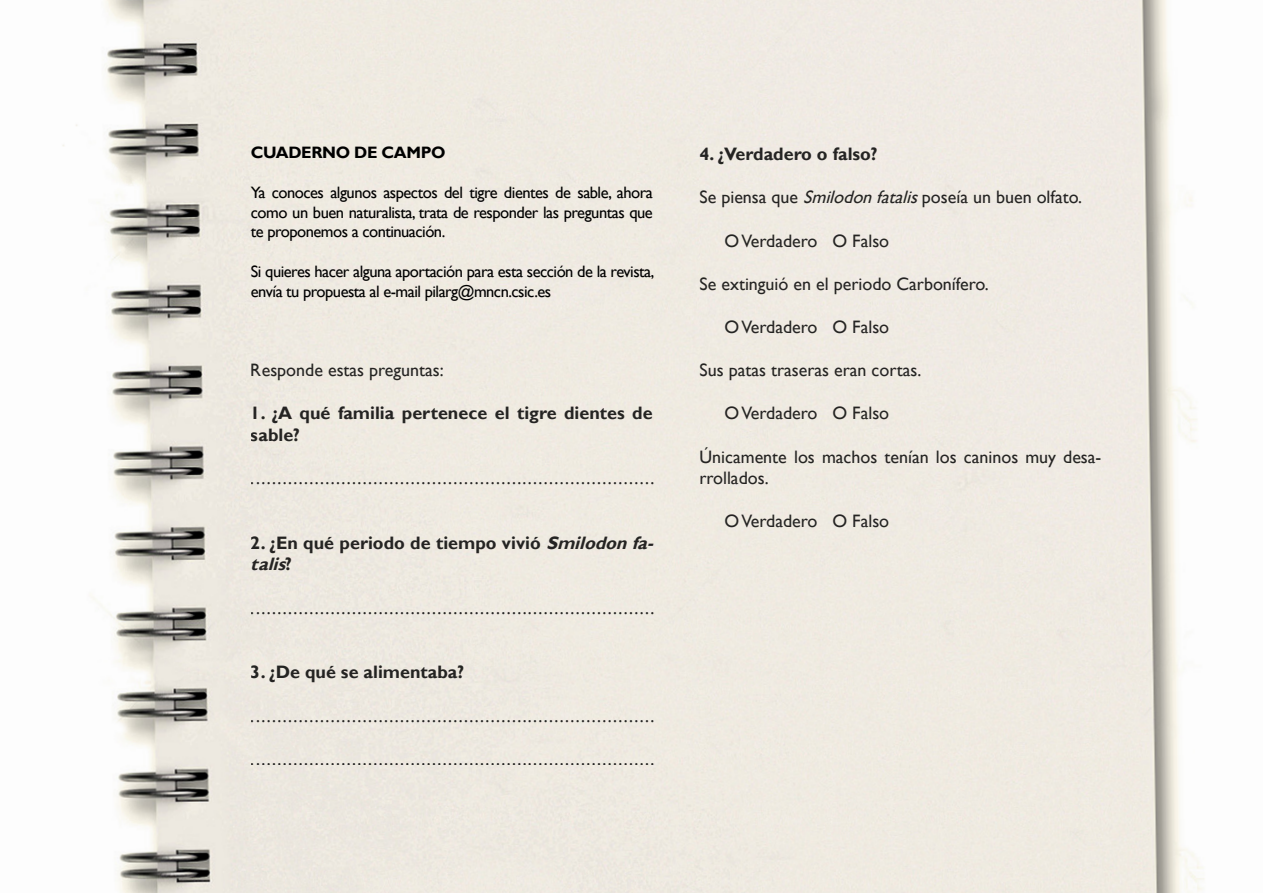
<style>
.page{position:relative;width:1263px;height:893px;background:#fff}
.page>*{position:absolute;margin:0;border:0;box-sizing:border-box;transform-origin:0 0}
.t1{font:18px/21.6px "Gill Sans";color:#000}
.t2{font:700 18px/21.6px "Gill Sans";color:#000}
.t3{font:16.5px/19.8px "Gill Sans";letter-spacing:-.03em;color:#000;text-align:justify}
.t4{font:700 16.5px "Gill Sans";letter-spacing:-.02em;color:#000}
.s1{font-style:italic}
</style>
<div class="page">
<img style="left:62px;top:0;width:1143px;height:893px">
<p class="t4" style="left:251px;top:143px;width:196px">CUADERNO DE CAMPO</p>
<p class="t3" style="left:251px;top:183px;width:403px">Ya conoces algunos aspectos del tigre dientes de sable, ahora como un buen naturalista, trata de responder las preguntas que te proponemos a continuación.</p>
<p class="t3" style="left:251px;top:262px;width:405px">Si quieres hacer alguna aportación para esta sección de la revista, envía tu propuesta al e-mail pilarg@mncn.csic.es</p>
<p class="t1" style="left:251px;top:359px;width:194px">Responde estas preguntas:</p>
<p class="t2" style="left:251px;top:403px;width:403px">1. ¿A qué familia pertenece el tigre dientes de sable?</p>
<p class="t1" style="left:251px;top:467px;width:405px">............................................................................</p>
<p class="t2" style="left:251px;top:532px;width:409px">2. ¿En qué periodo de tiempo vivió <span class="s1">Smilodonfa&shy;talis</span>?</p>
<p class="t1" style="left:251px;top:597px;width:405px">............................................................................</p>
<p class="t2" style="left:251px;top:662px;width:215px">3. ¿De qué se alimentaba?</p>
<p class="t1" style="left:251px;top:705px;width:405px">............................................................................</p>
<p class="t1" style="left:251px;top:748px;width:405px">............................................................................</p>
<p class="t2" style="left:699px;top:144px;width:180px">4. ¿Verdadero o falso?</p>
<p class="t1" style="left:699px;top:187px;width:384px">Se piensa que <span class="s1">Smilodonfatalis</span>poseía un buen olfato.</p>
<p class="t1" style="left:724px;top:230px;width:166px">O Verdadero O Falso</p>
<p class="t1" style="left:699px;top:273px;width:291px">Se extinguió en el periodo Carbonífero.</p>
<p class="t1" style="left:724px;top:316px;width:166px">O Verdadero O Falso</p>
<p class="t1" style="left:699px;top:360px;width:223px">Sus patas traseras eran cortas.</p>
<p class="t1" style="left:724px;top:403px;width:166px">O Verdadero O Falso</p>
<p class="t1" style="left:699px;top:446px;width:403px">Únicamente los machos tenían los caninos muy desa&shy;rrollados.</p>
<p class="t1" style="left:724px;top:511px;width:166px">O Verdadero O Falso</p>
</div>
